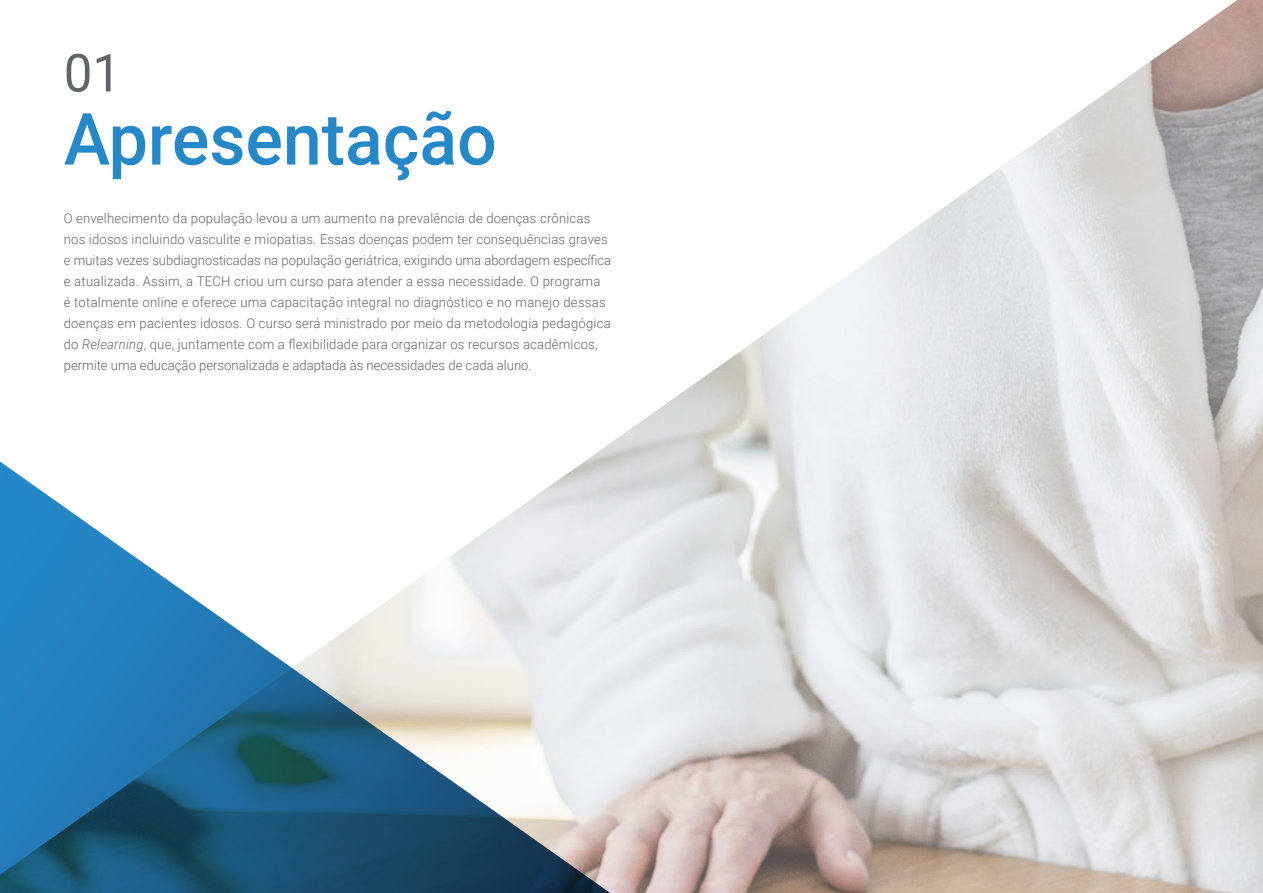
<style>
.page{position:relative;width:1263px;height:893px;background:#fff}
.page>*{position:absolute;margin:0;border:0;box-sizing:border-box;transform-origin:0 0}
.t1{font:500 72px "Roboto";color:#2488c9}
.t2{font:52.5px "Roboto";color:#61646a}
.t3{font:300 13.5px/21px "Roboto";letter-spacing:.015em;color:#61646a}
.s1{font-style:italic}
</style>
<div class="page">
<img style="left:607px;top:0;width:656px;height:893px">
<svg style="left:0;top:446px;width:640px;height:447px"></svg>
<h2 class="t2" style="left:64px;top:36px;width:59px">01</h2>
<h1 class="t1" style="left:64px;top:89px;width:435px">Apresentação</h1>
<p class="t3" style="left:64px;top:207px;width:549px">O envelhecimento da população levou a um aumento na prevalência de doenças crônicas nos idosos incluindo vasculite e miopatias. Essas doenças podem ter consequências graves e muitas vezes subdiagnosticadas na população geriátrica, exigindo uma abordagem específica e atualizada. Assim, a TECH criou um curso para atender a essa necessidade. O programa<br>é totalmente online e oferece uma capacitação integral no diagnóstico e no manejo dessas doenças em pacientes idosos. O curso será ministrado por meio da metodologia pedagógica do <span class="s1">Relearning</span>, que, juntamente com a flexibilidade para organizar os recursos acadêmicos, permite uma educação personalizada e adaptada às necessidades de cada aluno.</p>
</div>
